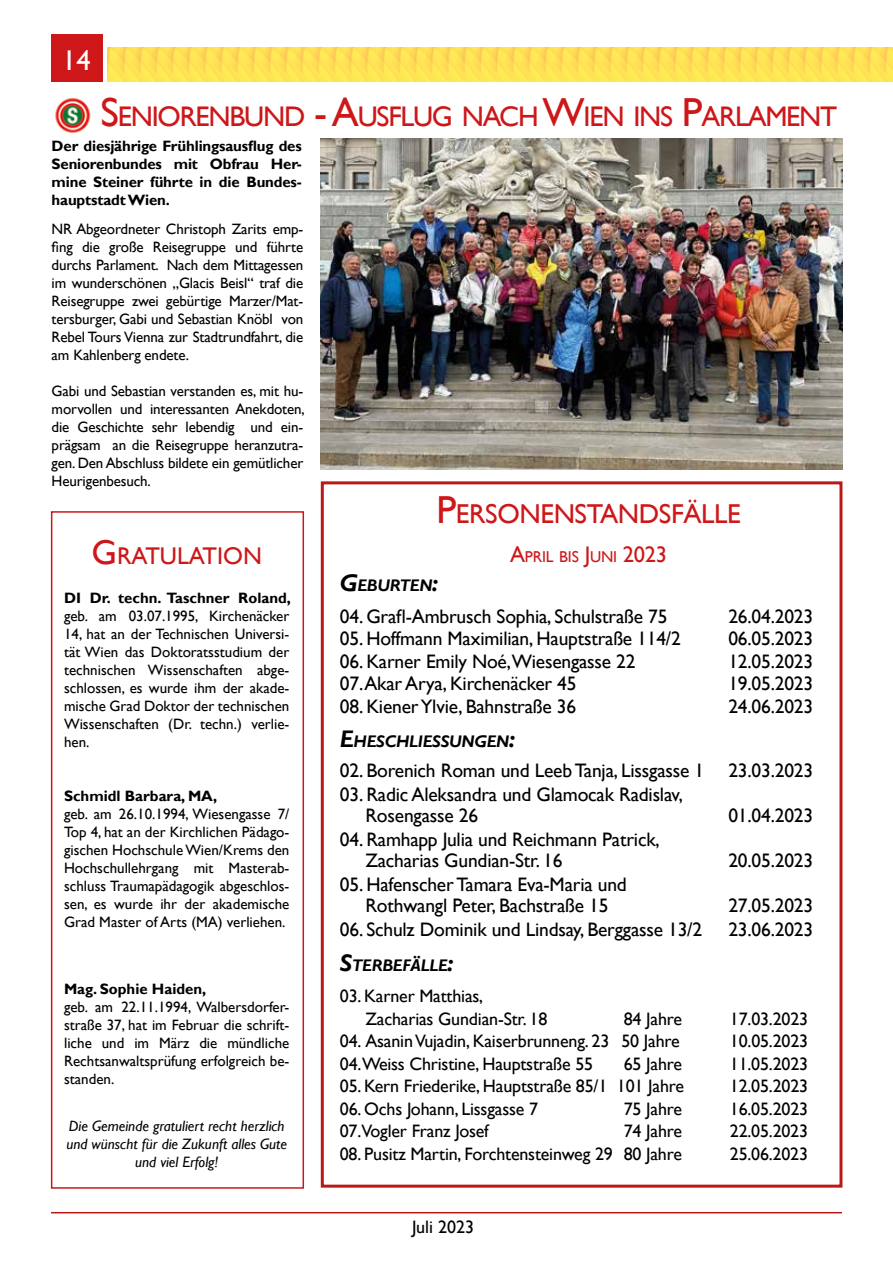
<style>
.page{position:relative;width:893px;height:1263px;background:#fff}
.page>*{position:absolute;margin:0;border:0;box-sizing:border-box;transform-origin:0 0}
.t1{font:28.5px "Gill Sans";color:#fff}
.t2{font:28.35px "Gill Sans";letter-spacing:-.045em;color:#cd1719}
.t3{font:27.3px "Gill Sans";letter-spacing:-.015em;color:#cd1719}
.t4{font:24.15px "Gill Sans";color:#cd1719}
.t5{font:19.5px/21px "Gill Sans";letter-spacing:-.01em;color:#000}
.t6{font:18px/22.5px "Gill Sans";letter-spacing:-.01em;color:#000}
.t7{font:italic 700 16.8px "Gill Sans";letter-spacing:-.015em;color:#000}
.t8{font:15.75px "Gill Sans";letter-spacing:-.015em;color:#cd1719}
.t9{font:15px/18px "Gill Sans";color:#000;text-align:justify}
.t10{font:700 15px/18px "Gill Sans";color:#000;text-align:justify}
.t11{font:italic 15px/18px "Gill Sans";color:#000;text-align:center}
.s1{font-size:40.5px}
.s2{font-size:39px}
.s3{font-size:22.5px}
.s4{font-size:24px}
.s5{font-size:34.5px}
</style>
<div class="page">
<hr style="left:51px;top:1212px;width:791px;height:1px;background:#bb1818">
<div style="left:51px;top:34px;width:51px;height:47px;background:#cd1719"></div>
<img style="left:107px;top:48px;width:786px;height:34px">
<img style="left:321px;top:139px;width:521px;height:330px">
<img style="left:55px;top:97px;width:36px;height:36px">
<div style="left:321px;top:481px;width:521px;height:706px;border:3px solid #bb1818"></div>
<div style="left:51px;top:511px;width:253px;height:678px;border:2px solid #cd1719"></div>
<h1 class="t1" style="left:62px;top:44px;width:30px">14</h1>
<h2 class="t2" style="left:100px;top:100px;width:738px"><span class="s1">S</span>ENIORENBUND <span class="s1">- A</span>USFLUG NACH <span class="s1">W</span>IEN INS <span class="s1">P</span>ARLAMENT</h2>
<p class="t10" style="left:52px;top:137px;width:252px">Der diesjährige Frühlingsausflug des Seniorenbundes mit Obfrau Her&shy;mine Steiner führte in die Bundes&shy;hauptstadt Wien.</p>
<p class="t9" style="left:52px;top:220px;width:253px">NR Abgeordneter Christoph Zarits emp&shy;fing die große Reisegruppe und führte durchs Parlament. Nach dem Mittagessen im wunderschönen „Glacis Beisl“ traf die Reisegruppe zwei gebürtige Marzer/Mat&shy;tersburger, Gabi und Sebastian Knöbl von Rebel Tours Vienna zur Stadtrundfahrt, die am Kahlenberg endete.</p>
<p class="t9" style="left:52px;top:382px;width:255px">Gabi und Sebastian verstanden es, mit hu&shy;morvollen und interessanten Anekdoten, die Geschichte sehr lebendig und ein&shy;prägsam an die Reisegruppe heranzutra&shy;gen. Den Abschluss bildete ein gemütlicher Heurigenbesuch.</p>
<h3 class="t3" style="left:436px;top:498px;width:306px"><span class="s2">P</span>ERSONENSTANDSFÄLLE</h3>
<p class="t8" style="left:510px;top:548px;width:158px"><span class="s3">A</span>PRIL BIS <span class="s3">J</span>UNI <span class="s3">2023</span></p>
<p class="t7" style="left:340px;top:576px;width:100px"><span class="s4">G</span>EBURTEN<span class="s4">:</span></p>
<h3 class="t5" style="left:340px;top:606px;width:329px">04. Grafl-Ambrusch Sophia, Schulstraße 75</h3>
<h3 class="t5" style="left:728px;top:606px;width:86px">26.04.2023</h3>
<h3 class="t5" style="left:340px;top:628px;width:343px">05. Hoffmann Maximilian, Hauptstraße 114/2</h3>
<h3 class="t5" style="left:728px;top:628px;width:86px">06.05.2023</h3>
<h3 class="t5" style="left:340px;top:651px;width:297px">06. Karner Emily Noé,Wiesengasse 22</h3>
<h3 class="t5" style="left:728px;top:651px;width:86px">12.05.2023</h3>
<h3 class="t5" style="left:340px;top:673px;width:238px">07.Akar Arya, Kirchenäcker 45</h3>
<h3 class="t5" style="left:728px;top:673px;width:86px">19.05.2023</h3>
<h3 class="t5" style="left:340px;top:696px;width:238px">08. Kiener Ylvie, Bahnstraße 36</h3>
<h3 class="t5" style="left:728px;top:696px;width:86px">24.06.2023</h3>
<p class="t7" style="left:340px;top:732px;width:177px"><span class="s4">E</span>HESCHLIESSUNGEN<span class="s4">:</span></p>
<h3 class="t5" style="left:340px;top:760px;width:475px">02. Borenich Roman und Leeb Tanja, Lissgasse 1 23.03.2023</h3>
<h3 class="t5" style="left:365px;top:784px;width:319px;text-indent:-26px">03. Radic Aleksandra und Glamocak Radislav,<br>Rosengasse 26</h3>
<h3 class="t4" style="left:92px;top:542px;width:172px"><span class="s5">G</span> RATULATION</h3>
<p class="t10" style="left:64px;top:589px;width:228px">DI Dr. techn. Taschner Roland,</p>
<p class="t9" style="left:64px;top:607px;width:227px">geb. am 03.07.1995, Kirchenäcker 14, hat an der Technischen Universi&shy;tät Wien das Doktoratsstudium der technischen Wissenschaften abge&shy;schlossen, es wurde ihm der akade&shy;mische Grad Doktor der technischen Wissenschaften (Dr. techn.) verlie&shy;hen.</p>
<p class="t10" style="left:64px;top:787px;width:155px">Schmidl Barbara, MA,</p>
<p class="t9" style="left:64px;top:805px;width:227px">geb. am 26.10.1994, Wiesengasse 7/ Top 4, hat an der Kirchlichen Pädago&shy;gischen Hochschule Wien/Krems den Hochschullehrgang mit Masterab&shy;schluss Traumapädagogik abgeschlos&shy;sen, es wurde ihr der akademische Grad Master of Arts (MA) verliehen.</p>
<h3 class="t5" style="left:728px;top:805px;width:86px">01.04.2023</h3>
<h3 class="t5" style="left:365px;top:829px;width:296px;text-indent:-26px">04. Ramhapp Julia und Reichmann Patrick,<br>Zacharias Gundian-Str. 16</h3>
<h3 class="t5" style="left:728px;top:850px;width:86px">20.05.2023</h3>
<h3 class="t5" style="left:340px;top:874px;width:288px;text-align:center">05. Hafenscher Tamara Eva-Maria und<br>Rothwangl Peter, Bachstraße 15</h3>
<h3 class="t5" style="left:728px;top:895px;width:86px">27.05.2023</h3>
<h3 class="t5" style="left:340px;top:919px;width:364px">06. Schulz Dominik und Lindsay, Berggasse 13/2</h3>
<h3 class="t5" style="left:728px;top:919px;width:86px">23.06.2023</h3>
<p class="t7" style="left:340px;top:955px;width:115px"><span class="s4">S</span>TERBEFÄLLE<span class="s4">:</span></p>
<p class="t6" style="left:365px;top:985px;width:183px;text-indent:-26px">03. Karner Matthias,<br>Zacharias Gundian-Str. 18</p>
<p class="t10" style="left:64px;top:981px;width:144px">Mag. Sophie Haiden,</p>
<p class="t9" style="left:64px;top:998px;width:227px">geb. am 22.11.1994, Walbersdorfer&shy;straße 37, hat im Februar die schrift&shy;liche und im März die mündliche Rechtsanwaltsprüfung erfolgreich be&shy;standen.</p>
<p class="t6" style="left:624px;top:1008px;width:60px">84 Jahre</p>
<p class="t6" style="left:730px;top:1008px;width:80px">17.03.2023</p>
<p class="t6" style="left:340px;top:1030px;width:341px">04. Asanin Vujadin, Kaiserbrunneng. 23 50 Jahre</p>
<p class="t6" style="left:730px;top:1030px;width:80px">10.05.2023</p>
<p class="t6" style="left:340px;top:1053px;width:255px">04.Weiss Christine, Hauptstraße 55</p>
<p class="t6" style="left:624px;top:1053px;width:60px">65 Jahre</p>
<p class="t6" style="left:730px;top:1053px;width:80px">11.05.2023</p>
<p class="t6" style="left:340px;top:1075px;width:346px">05. Kern Friederike, Hauptstraße 85/1 101 Jahre</p>
<p class="t6" style="left:730px;top:1075px;width:80px">12.05.2023</p>
<p class="t6" style="left:340px;top:1098px;width:200px">06. Ochs Johann, Lissgasse 7</p>
<p class="t6" style="left:624px;top:1098px;width:60px">75 Jahre</p>
<p class="t6" style="left:730px;top:1098px;width:80px">16.05.2023</p>
<p class="t6" style="left:340px;top:1120px;width:150px">07.Vogler Franz Josef</p>
<p class="t6" style="left:624px;top:1120px;width:60px">74 Jahre</p>
<p class="t6" style="left:730px;top:1120px;width:80px">22.05.2023</p>
<p class="t6" style="left:340px;top:1143px;width:344px">08. Pusitz Martin, Forchtensteinweg 29 80 Jahre</p>
<p class="t6" style="left:730px;top:1143px;width:80px">25.06.2023</p>
<p class="t11" style="left:66px;top:1117px;width:222px">Die Gemeinde gratuliert recht herzlich und wünscht für die Zukunft alles Gute und viel Erfolg!</p>
<p class="t6" style="left:412px;top:1215px;width:64px">Juli 2023</p>
</div>
